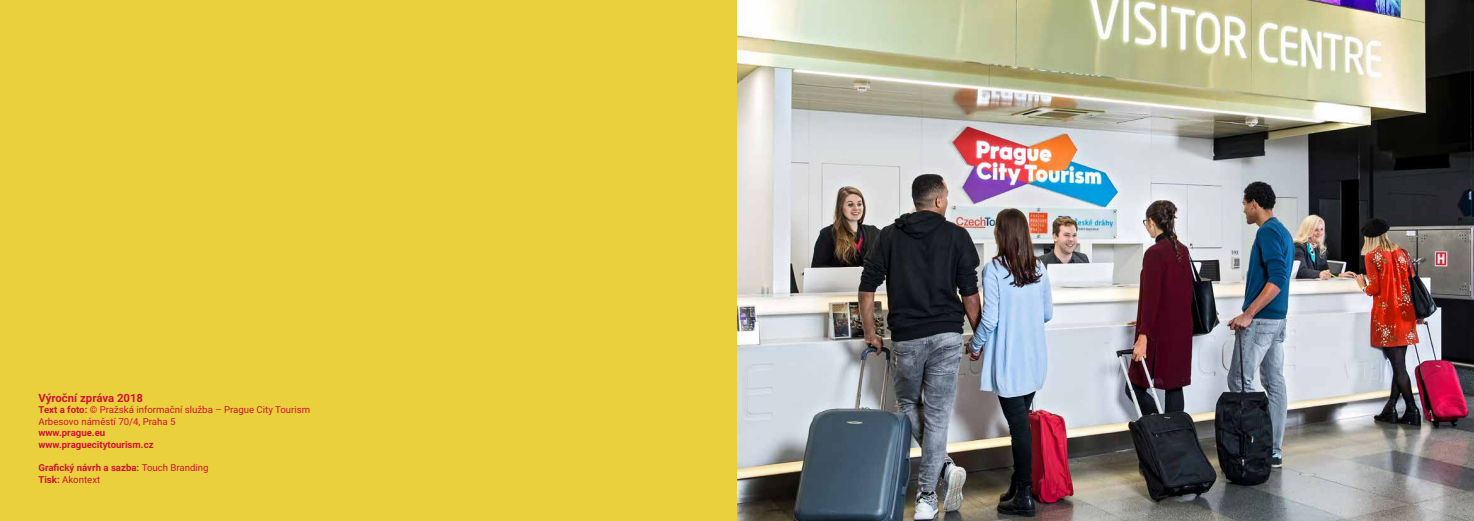
<style>
.page{position:relative;width:1474px;height:521px;background:#fff}
.page>*{position:absolute;margin:0;border:0;box-sizing:border-box;transform-origin:0 0}
.t1{font:700 11.38px "Roboto";color:#d51130}
.t2{font:700 9.62px/11.5px "Roboto";color:#d51130}
.t3{font:9.62px/11.5px "Roboto";color:#d51130}
.s1{font-weight:700}
.s2{font-weight:400}
</style>
<div class="page">
<div style="left:0;top:0;width:737px;height:521px;background:#ebd03e"></div>
<img style="left:737px;top:0;width:736px;height:521px">
<p class="t1" style="left:38px;top:390px;width:106px">Výroční zpráva 2018</p>
<p class="t3" style="left:38px;top:404px;width:273px"><span class="s1">Text a foto:</span> © Pražská informační služba – Prague City Tourism<br>Arbesovo náměstí 70/4, Praha 5</p>
<p class="t2" style="left:38px;top:427px;width:117px">www.prague.eu www.praguecitytourism.cz</p>
<p class="t2" style="left:38px;top:461px;width:172px">Grafický návrh a sazba: <span class="s2">Touch Branding<br></span>Tisk: <span class="s2">Akontext</span></p>
</div>
